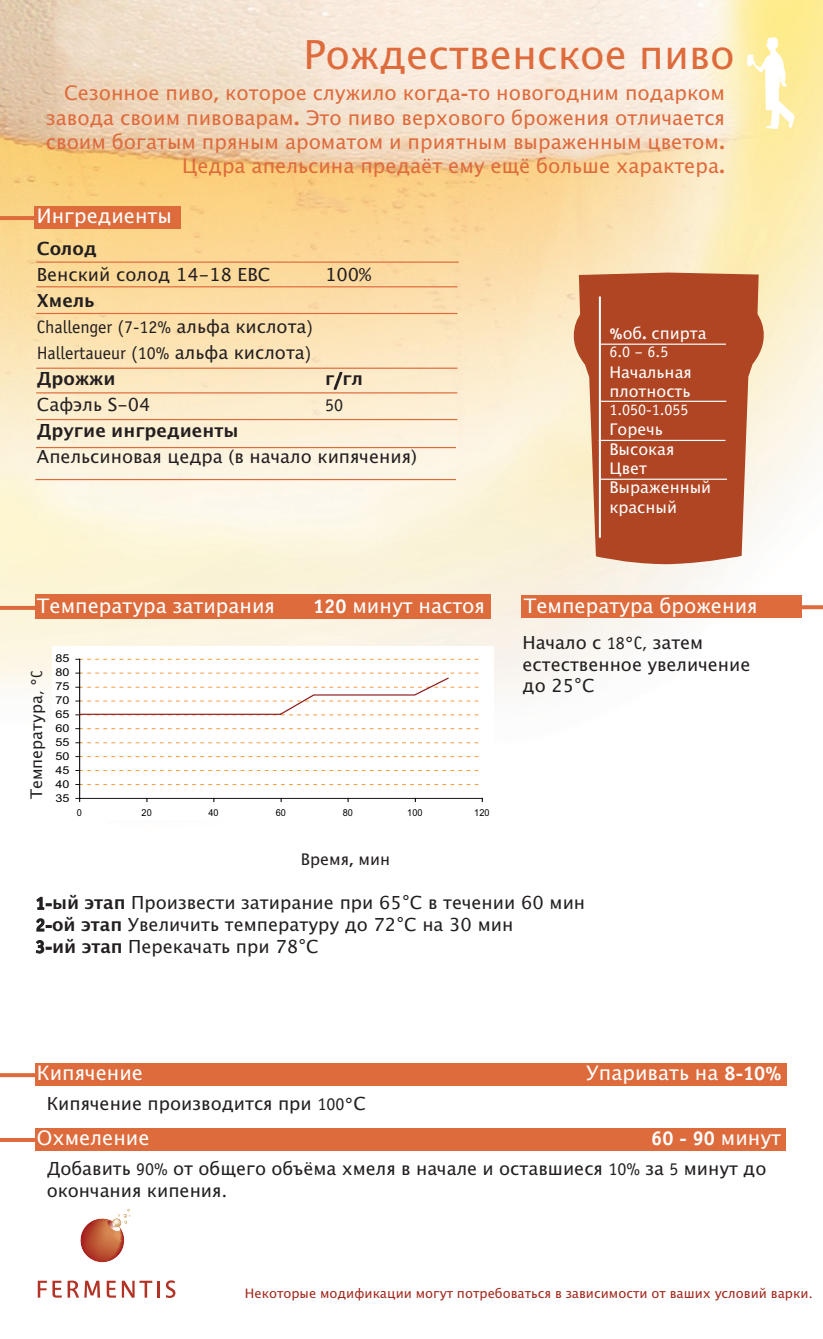
<style>
.page{position:relative;width:823px;height:1339px;background:#fff}
.page>*{position:absolute;margin:0;border:0;box-sizing:border-box;transform-origin:0 0}
.t1{font:40px "Lucida Grande";color:#de6b3c}
.t2{font:20px/24.2px "Lucida Grande";color:#de6b3c;text-align:right}
.t3{font:20px "Lucida Grande";color:#fff}
.t4{font:700 20px "Officina Sans";color:#fff}
.t5{font:18px/21.8px "Lucida Grande";color:#231f20}
.t6{font:18px/26px "Officina Sans";color:#231f20}
.t7{font:700 18px "Lucida Grande";color:#231f20}
.t8{font:16px/19.4px "Lucida Grande";color:#fff}
.t9{font:16px "Lucida Grande";color:#231f20}
.t10{font:16px "Officina Sans";color:#fff}
.t11{font:13px "Lucida Grande";color:#a1281b}
.t12{font:10.8px "Arial";color:#000;scale:1.17 1}
.t13{font:9.6px "Arial Narrow";color:#000;scale:1.17 1}
.s1{font-family:"Officina Sans";font-weight:700}
.s2{font-family:"Lucida Grande"}
.s3{font-family:"Officina Sans"}
.s4{font-weight:700}
.s5{font-family:"Lucida Grande";font-weight:400}
</style>
<div class="page">
<img style="left:0;top:0;width:822px;height:1298px">
<svg style="left:746px;top:35px;width:48px;height:94px"></svg>
<hr style="left:0;top:216px;width:39px;height:4px;background:#de6b3c">
<div style="left:35px;top:206px;width:146px;height:23px;background:#de6b3c"></div>
<svg style="left:0;top:606px;width:35px;height:4px"></svg>
<div style="left:35px;top:594px;width:455px;height:25px;background:#de6b3c"></div>
<hr style="left:36px;top:262px;width:422px;height:1px;background:#de6b3c">
<hr style="left:36px;top:286px;width:421px;height:1px;background:#de6b3c">
<hr style="left:36px;top:313px;width:421px;height:1px;background:#de6b3c">
<hr style="left:36px;top:368px;width:421px;height:1px;background:#de6b3c">
<hr style="left:36px;top:392px;width:421px;height:1px;background:#de6b3c">
<hr style="left:36px;top:419px;width:421px;height:1px;background:#de6b3c">
<hr style="left:36px;top:447px;width:419px;height:1px;background:#de6b3c">
<hr style="left:35px;top:479px;width:420px;height:1px;background:#de6b3c">
<svg style="left:52px;top:646px;width:442px;height:173px"></svg>
<svg style="left:112px;top:784px;width:83px;height:1px"></svg>
<svg style="left:241px;top:784px;width:83px;height:1px"></svg>
<svg style="left:370px;top:784px;width:75px;height:1px"></svg>
<svg style="left:112px;top:770px;width:83px;height:1px"></svg>
<svg style="left:241px;top:770px;width:83px;height:1px"></svg>
<svg style="left:370px;top:770px;width:75px;height:1px"></svg>
<svg style="left:112px;top:756px;width:83px;height:1px"></svg>
<svg style="left:241px;top:756px;width:83px;height:1px"></svg>
<svg style="left:370px;top:756px;width:75px;height:1px"></svg>
<svg style="left:112px;top:742px;width:83px;height:1px"></svg>
<svg style="left:241px;top:742px;width:83px;height:1px"></svg>
<svg style="left:370px;top:742px;width:75px;height:1px"></svg>
<svg style="left:112px;top:728px;width:83px;height:1px"></svg>
<svg style="left:241px;top:728px;width:83px;height:1px"></svg>
<svg style="left:370px;top:728px;width:75px;height:1px"></svg>
<svg style="left:112px;top:701px;width:83px;height:1px"></svg>
<svg style="left:112px;top:687px;width:83px;height:1px"></svg>
<svg style="left:112px;top:673px;width:83px;height:1px"></svg>
<svg style="left:112px;top:659px;width:83px;height:1px"></svg>
<svg style="left:241px;top:659px;width:83px;height:1px"></svg>
<svg style="left:370px;top:659px;width:75px;height:1px"></svg>
<hr style="left:79px;top:659px;width:1px;height:139px;background:#000">
<hr style="left:80px;top:798px;width:402px;height:1px;background:#000">
<svg style="left:76px;top:798px;width:4px;height:3px"></svg>
<hr style="left:80px;top:714px;width:200px;height:1px;background:#8c1619">
<svg style="left:241px;top:673px;width:212px;height:43px"></svg>
<svg style="left:801px;top:605px;width:21px;height:4px"></svg>
<div style="left:521px;top:596px;width:280px;height:22px;background:#de6b3c"></div>
<svg style="left:562px;top:273px;width:212px;height:291px;fill:#b04523"></svg>
<hr style="left:598px;top:344px;width:127px;height:1px;background:#fff">
<hr style="left:599px;top:401px;width:126px;height:1px;background:#fff">
<hr style="left:598px;top:440px;width:127px;height:1px;background:#fff">
<hr style="left:600px;top:479px;width:126px;height:1px;background:#fff">
<hr style="left:598px;top:296px;width:2px;height:242px;background:#fff">
<svg style="left:0;top:1073px;width:35px;height:4px"></svg>
<div style="left:35px;top:1063px;width:751px;height:23px;background:#de6b3c"></div>
<hr style="left:0;top:1138px;width:39px;height:4px;background:#de6b3c">
<div style="left:35px;top:1128px;width:750px;height:23px;background:#de6b3c"></div>
<svg style="left:38px;top:1280px;width:62px;height:18px"></svg>
<svg style="left:107px;top:1281px;width:9px;height:17px"></svg>
<svg style="left:122px;top:1281px;width:30px;height:17px"></svg>
<hr style="left:157px;top:1281px;width:3px;height:17px;background:#b23326">
<svg style="left:166px;top:1280px;width:9px;height:18px"></svg>
<svg style="left:80px;top:1209px;width:50px;height:53px"></svg>
<h1 class="t1" style="left:303px;top:38px;width:432px">Рождественское пиво</h1>
<p class="t2" style="left:46px;top:83px;width:680px">Сезонное пиво<span class="s1">,</span> которое служило когда<span class="s1">-</span>то новогодним подарком завода своим пивоварам<span class="s1">.</span> Это пиво верхового брожения отличается своим богатым пряным ароматом и приятным выраженным цветом<span class="s1">.<br></span>Цедра апельсина предаёт ему ещё больше характера<span class="s1">.</span></p>
<p class="t3" style="left:37px;top:208px;width:136px">Ингредиенты</p>
<p class="t7" style="left:37px;top:239px;width:61px">Солод</p>
<p class="t5" style="left:37px;top:265px;width:235px">Венский солод 14-18 EBC</p>
<p class="t5" style="left:325px;top:265px;width:48px">100%</p>
<p class="t7" style="left:37px;top:291px;width:59px">Хмель</p>
<p class="t6" style="left:37px;top:316px;width:278px">Challenger (7-12% <span class="s2">альфа кислота</span>)<br>Hallertaueur (10% <span class="s2">альфа кислота</span>)</p>
<p class="t7" style="left:37px;top:369px;width:80px">Дрожжи</p>
<p class="t7" style="left:325px;top:369px;width:39px">г<span class="s3">/</span>гл</p>
<p class="t5" style="left:37px;top:395px;width:115px">Сафэль S-04</p>
<p class="t6" style="left:325px;top:394px;width:19px">50</p>
<p class="t7" style="left:37px;top:421px;width:203px">Другие ингредиенты</p>
<p class="t5" style="left:37px;top:447px;width:381px">Апельсиновая цедра (в начало кипячения)</p>
<p class="t3" style="left:37px;top:598px;width:239px">Температура затирания</p>
<p class="t3" style="left:313px;top:598px;width:173px"><span class="s1">120</span> минут настоя</p>
<p class="t9" style="left:30px;top:799px;width:130px;rotate:-90deg">Температура<span class="s3">, °C</span></p>
<p class="t12" style="left:55px;top:652px;width:13px">85</p>
<p class="t12" style="left:55px;top:666px;width:13px">80</p>
<p class="t12" style="left:55px;top:680px;width:13px">75</p>
<p class="t12" style="left:55px;top:694px;width:13px">70</p>
<p class="t12" style="left:55px;top:708px;width:13px">65</p>
<p class="t12" style="left:55px;top:722px;width:13px">60</p>
<p class="t12" style="left:55px;top:736px;width:13px">55</p>
<p class="t12" style="left:55px;top:750px;width:13px">50</p>
<p class="t12" style="left:55px;top:764px;width:13px">45</p>
<p class="t12" style="left:55px;top:778px;width:13px">40</p>
<p class="t12" style="left:55px;top:791px;width:13px">35</p>
<p class="t8" style="left:609px;top:325px;width:99px"><span class="s1">%</span>об<span class="s1">.</span> спирта</p>
<p class="t10" style="left:609px;top:346px;width:60px">6.0 – 6.5</p>
<p class="t8" style="left:609px;top:363px;width:84px">Начальная плотность</p>
<p class="t10" style="left:609px;top:403px;width:81px">1.050-1.055</p>
<p class="t8" style="left:609px;top:421px;width:103px">Горечь<br>Высокая<br>Цвет<br>Выраженный красный</p>
<p class="t3" style="left:523px;top:597px;width:235px">Температура брожения</p>
<p class="t5" style="left:522px;top:633px;width:229px">Начало с <span class="s3">18°C,</span> затем естественное увеличение до 25°C</p>
<p class="t13" style="left:77px;top:807px;width:6px">0</p>
<p class="t13" style="left:141px;top:807px;width:10px">20</p>
<p class="t13" style="left:208px;top:807px;width:10px">40</p>
<p class="t13" style="left:275px;top:807px;width:10px">60</p>
<p class="t13" style="left:342px;top:807px;width:10px">80</p>
<p class="t13" style="left:407px;top:807px;width:15px">100</p>
<p class="t13" style="left:474px;top:807px;width:15px">120</p>
<p class="t9" style="left:301px;top:853px;width:91px">Время<span class="s1">,</span> мин</p>
<p class="t5" style="left:35px;top:893px;width:551px"><span class="s1">1-</span><span class="s4">ый этап</span> Произвести затирание при 65°C в течении 60 мин<br><span class="s1">2-</span><span class="s4">ой этап</span> Увеличить температуру до 72°C на 30 мин<br><span class="s1">3-</span><span class="s4">ий этап</span> Перекачать при 78°C</p>
<p class="t3" style="left:37px;top:1065px;width:108px">Кипячение</p>
<p class="t3" style="left:585px;top:1065px;width:197px">Упаривать на <span class="s1">8-10%</span></p>
<p class="t5" style="left:47px;top:1094px;width:320px">Кипячение производится при <span class="s3">100°</span>С</p>
<p class="t3" style="left:37px;top:1130px;width:114px">Охмеление</p>
<p class="t4" style="left:650px;top:1131px;width:131px">60 - 90 <span class="s5">минут</span></p>
<p class="t5" style="left:47px;top:1159px;width:720px">Добавить <span class="s3">90%</span> от общего объёма хмеля в начале и оставшиеся <span class="s3">10%</span> за <span class="s3">5</span> минут до окончания кипения<span class="s3">.</span></p>
<p class="t11" style="left:245px;top:1288px;width:569px">Некоторые модификации могут потребоваться в зависимости от ваших условий варки<span class="s3">.</span></p>
</div>
